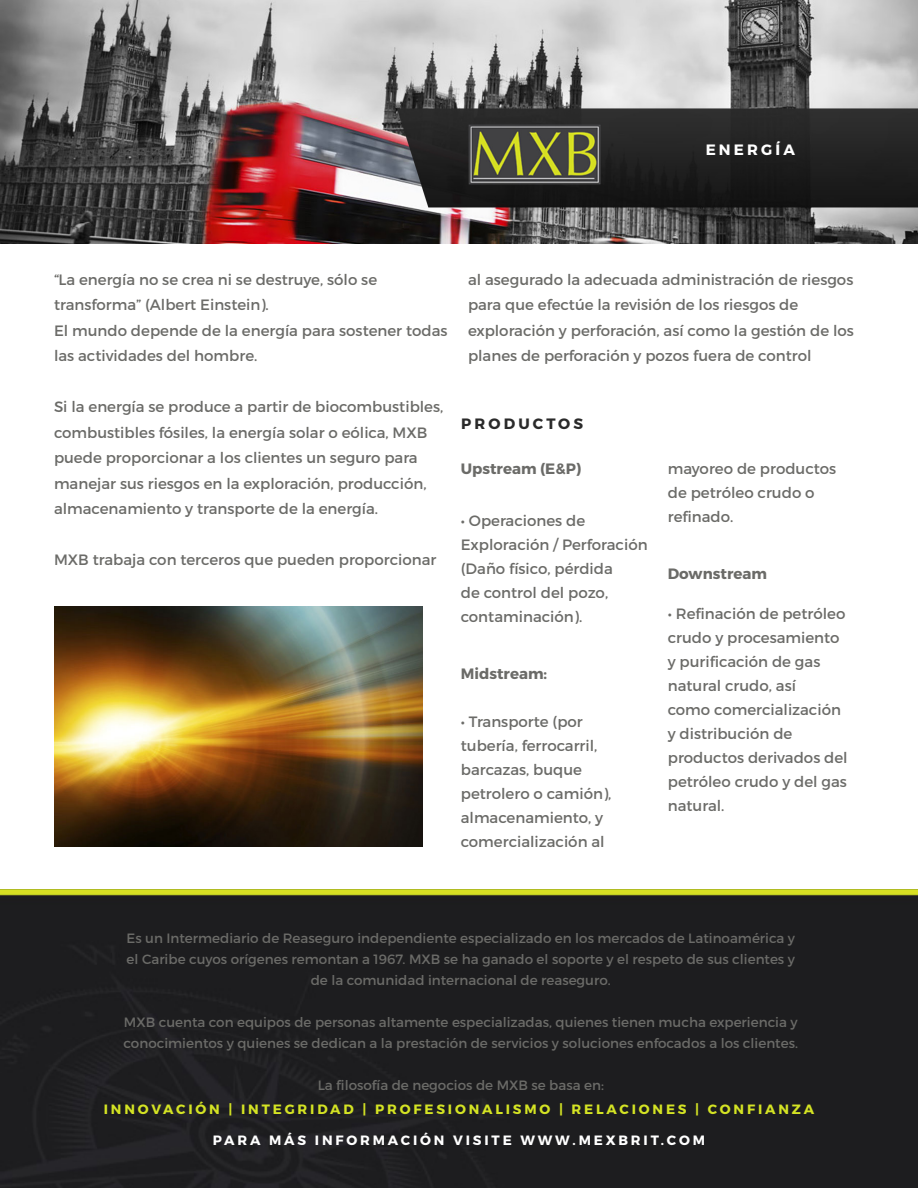
<style>
.page{position:relative;width:918px;height:1188px;background:#fff}
.page>*{position:absolute;margin:0;border:0;box-sizing:border-box;transform-origin:0 0}
.Paragraph_Style_5{font:15px/24px "Montserrat";color:#6b6b68}
.Paragraph_Style_5-2{font:700 15px "Montserrat";color:#6b6b68}
.header_3{font:700 15px "Montserrat";letter-spacing:.21em;color:#2a2a2a}
.Paragraph_Style_9{font:700 15px "Montserrat";letter-spacing:.21em;color:#fff}
.Paragraph_Style_5-3{font:13.5px/21px "Montserrat";color:#6b6b68;text-align:center}
.header_3-2{font:700 13.5px "Montserrat";letter-spacing:.21em;color:#d4e324}
.header_3-3{font:700 13.5px "Montserrat";letter-spacing:.21em;color:#fff}
</style>
<div class="page">
<img style="left:0;top:0;width:918px;height:243px">
<img style="left:54px;top:607px;width:369px;height:240px">
<div style="left:0;top:889px;width:918px;height:299px;background:#1d1d1f"></div>
<p class="Paragraph_Style_9" style="left:706px;top:140px;width:91px">ENERGÍA</p>
<p class="Paragraph_Style_5" style="left:54px;top:266px;width:325px;line-height:25.5px">“La energía no se crea ni se destruye, sólo se transforma” (Albert Einstein).</p>
<p class="Paragraph_Style_5" style="left:54px;top:317px;width:395px;line-height:25.5px">El mundo depende de la energía para sostener todas las actividades del hombre.</p>
<p class="Paragraph_Style_5" style="left:54px;top:394px;width:391px;line-height:25.5px">Si la energía se produce a partir de biocombustibles, combustibles fósiles, la energía solar o eólica, MXB puede proporcionar a los clientes un seguro para manejar sus riesgos en la exploración, producción, almacenamiento y transporte de la energía.</p>
<p class="Paragraph_Style_5" style="left:54px;top:548px;width:384px">MXB trabaja con terceros que pueden proporcionar</p>
<p class="Paragraph_Style_5" style="left:468px;top:266px;width:387px;line-height:25.5px">al asegurado la adecuada administración de riesgos para que efectúe la revisión de los riesgos de exploración y perforación, así como la gestión de los planes de perforación y pozos fuera de control</p>
<p class="header_3" style="left:461px;top:414px;width:123px">PRODUCTOS</p>
<p class="Paragraph_Style_5-2" style="left:461px;top:459px;width:122px">Upstream (E&amp;P)</p>
<p class="Paragraph_Style_5" style="left:461px;top:509px;width:188px">• Operaciones de<br>Exploración / Perforación (Daño físico, pérdida<br>de control del pozo, contaminación).</p>
<p class="Paragraph_Style_5-2" style="left:461px;top:664px;width:88px">Midstream:</p>
<p class="Paragraph_Style_5" style="left:461px;top:710px;width:152px">• Transporte (por tubería, ferrocarril, barcazas, buque petrolero o camión), almacenamiento, y comercialización al</p>
<p class="Paragraph_Style_5" style="left:668px;top:456px;width:170px">mayoreo de productos de petróleo crudo o refinado.</p>
<p class="Paragraph_Style_5-2" style="left:668px;top:564px;width:101px">Downstream</p>
<p class="Paragraph_Style_5" style="left:668px;top:602px;width:181px">• Refinación de petróleo crudo y procesamiento y purificación de gas natural crudo, así<br>como comercialización y distribución de productos derivados del petróleo crudo y del gas natural.</p>
<p class="Paragraph_Style_5-3" style="left:127px;top:928px;width:670px">Es un Intermediario de Reaseguro independiente especializado en los mercados de Latinoamérica y el Caribe cuyos orígenes remontan a 1967. MXB se ha ganado el soporte y el respeto de sus clientes y de la comunidad internacional de reaseguro.</p>
<p class="Paragraph_Style_5-3" style="left:124px;top:1012px;width:676px;text-align:left">MXB cuenta con equipos de personas altamente especializadas, quienes tienen mucha experiencia y conocimientos y quienes se dedican a la prestación de servicios y soluciones enfocados a los clientes.</p>
<p class="Paragraph_Style_5-3" style="left:318px;top:1075px;width:288px">La filosofía de negocios de MXB se basa en:</p>
<p class="header_3-3" style="left:213px;top:1132px;width:494px">PARA MÁS INFORMACIÓN VISITE WWW.MEXBRIT.COM</p>
<p class="header_3-2" style="left:104px;top:1101px;width:712px">INNOVACIÓN | INTEGRIDAD | PROFESIONALISMO | RELACIONES | CONFIANZA</p>
</div>
